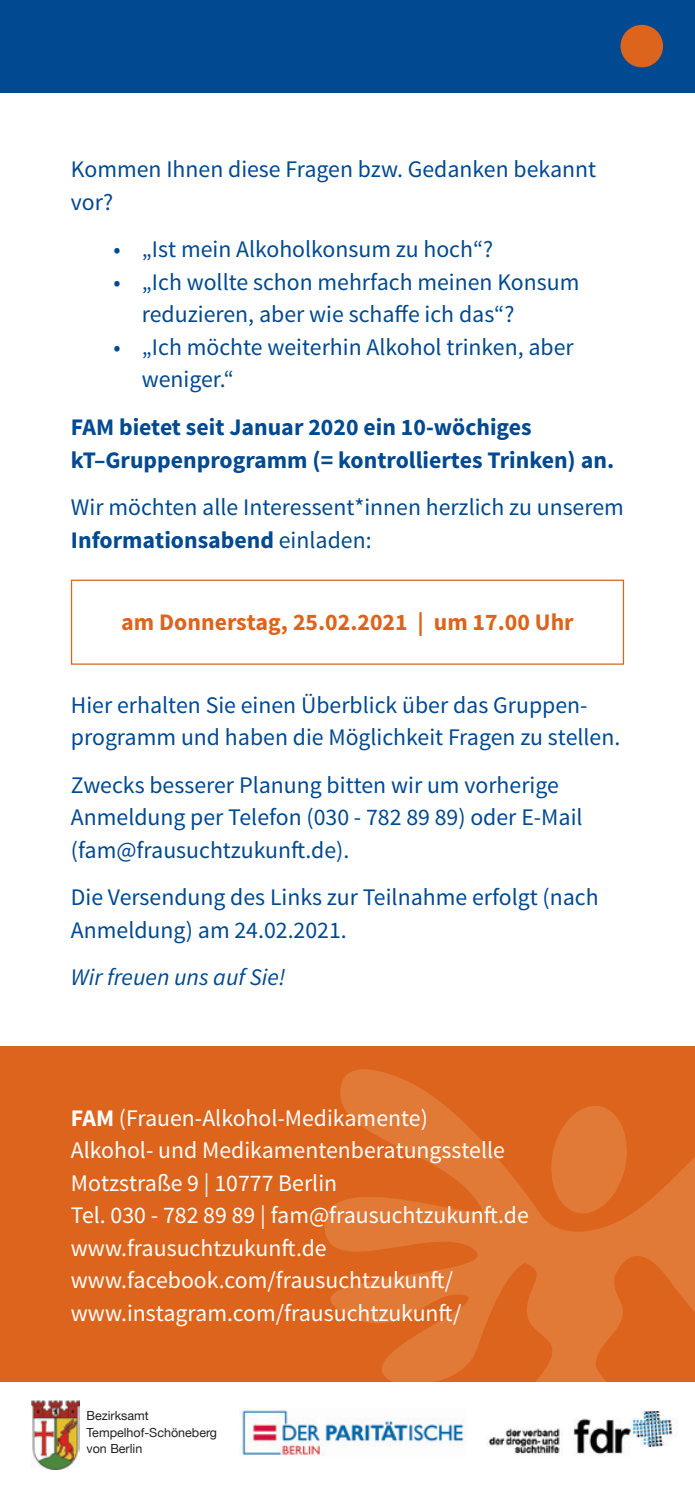
<style>
.page{position:relative;width:695px;height:1489px;background:#fff}
.page>*{position:absolute;margin:0;border:0;box-sizing:border-box;transform-origin:0 0}
.t1{font:23.75px/32.5px "Source Sans Pro";color:#014990}
.t2{font:23.75px "Source Sans Pro";color:#fff}
.t3{font:700 23.75px "Source Sans Pro";color:#014990}
.t4{font:700 23.75px "Source Sans Pro";color:#dc641c}
.t5{font:italic 23.75px "Source Sans Pro";color:#014990}
.t6{font:12.5px "Helvetica Neue LT";color:#231f20}
.s1{font-weight:700}
</style>
<div class="page">
<div style="left:0;top:0;width:694px;height:92px;background:#014990"></div>
<div style="left:0;top:1045px;width:694px;height:429px;background:#dc641c"></div>
<svg style="left:324px;top:1069px;width:370px;height:313px"></svg>
<div style="left:0;top:1382px;width:694px;height:106px;background:#fff"></div>
<img style="left:488px;top:1411px;width:187px;height:44px">
<img style="left:240px;top:1408px;width:226px;height:48px">
<svg style="left:79px;top:1400px;width:1px;height:57px"></svg>
<img style="left:32px;top:1400px;width:47px;height:69px">
<div style="left:71px;top:579px;width:553px;height:85px;border:1px solid #dc641c"></div>
<div style="left:620px;top:25px;width:43px;height:42px;background:#dc641c;border-radius:50%"></div>
<p class="t1" style="left:71px;top:154px;width:526px">Kommen Ihnen diese Fragen bzw. Gedanken bekannt vor?</p>
<p class="t1" style="left:113px;top:234px;width:381px">• „Ist mein Alkoholkonsum zu hoch“?</p>
<p class="t1" style="left:142px;top:266px;width:439px;text-indent:-28px">• „Ich wollte schon mehrfach meinen Konsum reduzieren, aber wie schaffe ich das“?</p>
<p class="t1" style="left:142px;top:331px;width:433px;text-indent:-28px">• „Ich möchte weiterhin Alkohol trinken, aber weniger.“</p>
<p class="t3" style="left:71px;top:412px;width:462px">FAM bietet seit Januar 2020 ein 10-wöchiges</p>
<p class="t3" style="left:71px;top:444px;width:544px">kT–Gruppenprogramm (= kontrolliertes Trinken) an.</p>
<p class="t1" style="left:71px;top:491px;width:554px">Wir möchten alle Interessent*innen herzlich zu unserem<br><span class="s1">Informationsabend</span> einladen:</p>
<p class="t4" style="left:121px;top:607px;width:454px">am Donnerstag, 25.02.2021 | um 17.00 Uhr</p>
<p class="t1" style="left:71px;top:689px;width:551px">Hier erhalten Sie einen Überblick über das Gruppen&shy;programm und haben die Möglichkeit Fragen zu stellen.</p>
<p class="t1" style="left:71px;top:769px;width:513px">Zwecks besserer Planung bitten wir um vorherige<br>Anmeldung per Telefon (030 - 782 89 89) oder E-Mail (fam@frausuchtzukunft.de).</p>
<p class="t1" style="left:71px;top:881px;width:529px">Die Versendung des Links zur Teilnahme erfolgt (nach<br>Anmeldung) am 24.02.2021.</p>
<p class="t5" style="left:71px;top:962px;width:216px">Wir freuen uns auf Sie!</p>
<p class="t2" style="left:71px;top:1102px;width:358px"><span class="s1">FAM</span> (Frauen-Alkohol-Medikamente)</p>
<p class="t2" style="left:71px;top:1135px;width:435px">Alkohol- und Medikamentenberatungsstelle</p>
<p class="t2" style="left:71px;top:1167px;width:268px">Motzstraße 9 | 10777 Berlin</p>
<p class="t2" style="left:71px;top:1200px;width:459px">Tel. 030 - 782 89 89 | fam@frausuchtzukunft.de</p>
<p class="t2" style="left:71px;top:1232px;width:257px">www.frausuchtzukunft.de</p>
<p class="t2" style="left:71px;top:1265px;width:383px">www.facebook.com/frausuchtzukunft/</p>
<p class="t2" style="left:71px;top:1297px;width:392px">www.instagram.com/frausuchtzukunft/</p>
<p class="t6" style="left:86px;top:1408px;width:64px">Bezirksamt</p>
<p class="t6" style="left:86px;top:1424px;width:132px">Tempelhof-Schöneberg</p>
<p class="t6" style="left:86px;top:1440px;width:57px">von Berlin</p>
</div>
